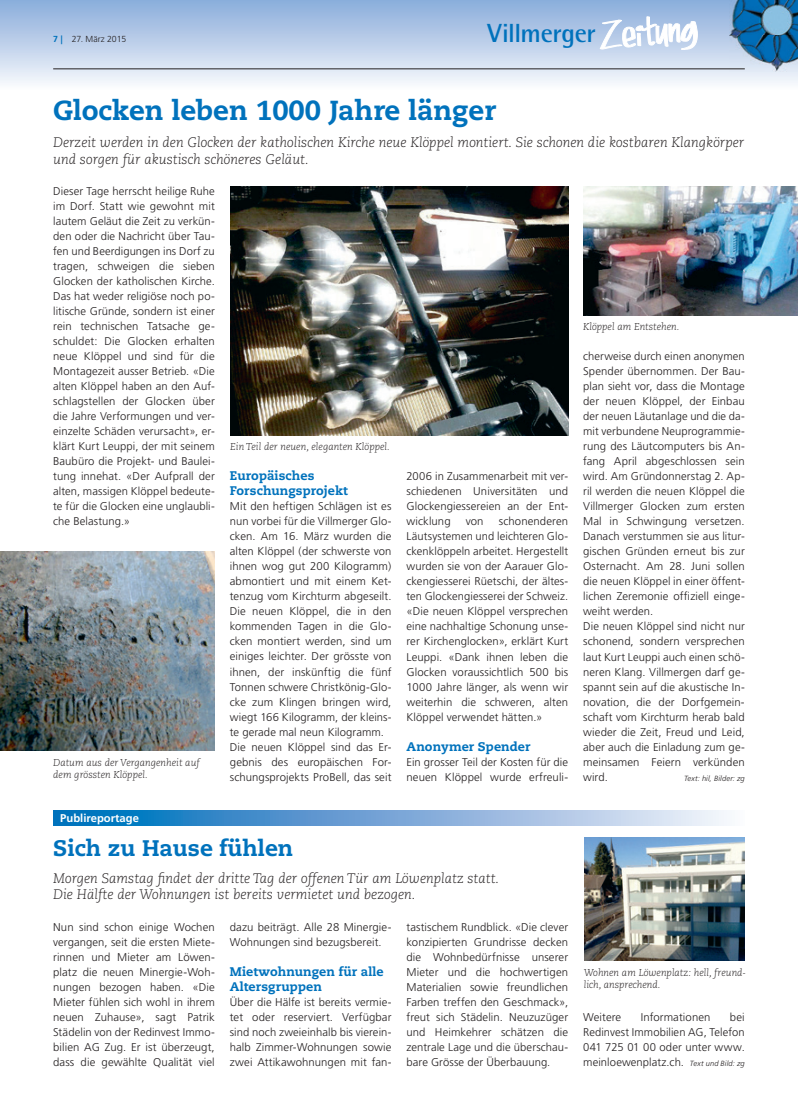
<style>
.page{position:relative;width:798px;height:1117px;background:#fff}
.page>*{position:absolute;margin:0;border:0;box-sizing:border-box;transform-origin:0 0}
.t1{font:800 27.5px "Caecilia";color:#0072bc}
.t2{font:700 26.25px "Rotis Semi Sans";letter-spacing:-.02em;color:#0072bc}
.t3{font:800 22.5px "Caecilia";color:#0072bc}
.t4{font:italic 300 13.75px/16.5px "Caecilia";color:#231f20}
.t5{font:800 12.5px/15px "Caecilia";letter-spacing:.005em;color:#0072bc}
.t6{font:300 11.25px/15px "Frutiger";letter-spacing:.01em;color:#231f20;text-align:justify}
.t7{font:700 11.25px "Frutiger";color:#fff}
.t8{font:italic 300 10px/12px "Caecilia";color:#231f20}
.t9{font:300 8.75px "Frutiger";color:#231f20}
.t10{font:italic 300 7.5px "Frutiger";letter-spacing:.02em;color:#231f20}
.s1{font-weight:700;color:#0072bc}
.s2{font-family:"Myriad";font-weight:700;color:#0072bc}
.s3{font-style:italic;font-size:7.5px}
</style>
<div class="page">
<svg style="left:0;top:0;width:797px;height:83px;background:#bccfe8"></svg>
<svg style="left:600px;top:12px;width:97px;height:45px"></svg>
<img style="left:728px;top:0;width:69px;height:71px">
<hr style="left:53px;top:69px;width:691px;height:1px;background:#231f20">
<svg style="left:53px;top:810px;width:674px;height:15px;background:#73a9d7"></svg>
<img style="left:584px;top:837px;width:160px;height:123px">
<img style="left:230px;top:186px;width:338px;height:249px">
<img style="left:0;top:551px;width:215px;height:199px">
<img style="left:583px;top:186px;width:214px;height:129px">
<p class="t9" style="left:53px;top:34px;width:75px"><span class="s1">7</span> <span class="s2">|</span> 27. März 2015</p>
<h2 class="t2" style="left:487px;top:17px;width:110px">Villmerger</h2>
<h1 class="t1" style="left:53px;top:93px;width:444px">Glocken leben 1000 Jahre länger</h1>
<p class="t4" style="left:53px;top:134px;width:692px">Derzeit werden in den Glocken der katholischen Kirche neue Klöppel montiert. Sie schonen die kostbaren Klangkörper und sorgen für akustisch schöneres Geläut.</p>
<p class="t6" style="left:53px;top:184px;width:163px">Dieser Tage herrscht heilige Ruhe im Dorf. Statt wie gewohnt mit lautem Geläut die Zeit zu verkün&shy;den oder die Nachricht über Tau&shy;fen und Beerdigungen ins Dorf zu tragen, schweigen die sieben Glocken der katholischen Kirche.<br>Das hat weder religiöse noch po&shy;litische Gründe, sondern ist einer rein technischen Tatsache ge&shy;schuldet: Die Glocken erhalten neue Klöppel und sind für die Montagezeit ausser Betrieb. «Die alten Klöppel haben an den Auf&shy;schlagstellen der Glocken über die Jahre Verformungen und ver&shy;einzelte Schäden verursacht», er&shy;klärt Kurt Leuppi, der mit seinem Baubüro die Projekt- und Baulei&shy;tung innehat. «Der Aufprall der alten, massigen Klöppel bedeute&shy;te für die Glocken eine unglaubli&shy;che Belastung.»</p>
<p class="t8" style="left:583px;top:321px;width:98px">Klöppel am Entstehen.</p>
<p class="t6" style="left:583px;top:349px;width:163px;text-align:left">cherweise durch einen anonymen<br>Spender übernommen. Der Bau&shy;plan sieht vor, dass die Montage der neuen Klöppel, der Einbau der neuen Läutanlage und die da&shy;mit verbundene Neuprogrammie&shy;rung des Läutcomputers bis An&shy;fang April abgeschlossen sein wird. Am Gründonnerstag 2. Ap&shy;ril werden die neuen Klöppel die<br>Villmerger Glocken zum ersten<br>Mal in Schwingung versetzen.<br>Danach verstummen sie aus litur&shy;gischen Gründen erneut bis zur<br>Osternacht. Am 28. Juni sollen die neuen Klöppel in einer öffent&shy;lichen Zeremonie offiziell einge&shy;weiht werden.<br>Die neuen Klöppel sind nicht nur schonend, sondern versprechen laut Kurt Leuppi auch einen schö&shy;neren Klang. Villmergen darf ge&shy;spannt sein auf die akustische In&shy;novation, die der Dorfgemein&shy;schaft vom Kirchturm herab bald wieder die Zeit, Freud und Leid, aber auch die Einladung zum ge&shy;meinsamen Feiern verkünden wird.</p>
<p class="t8" style="left:230px;top:441px;width:161px">Ein Teil der neuen, eleganten Klöppel.</p>
<p class="t5" style="left:230px;top:468px;width:119px">Europäisches<br>Forschungsprojekt</p>
<p class="t6" style="left:230px;top:499px;width:163px;text-align:left">Mit den heftigen Schlägen ist es nun vorbei für die Villmerger Glo&shy;cken. Am 16. März wurden die alten Klöppel (der schwerste von ihnen wog gut 200 Kilogramm) abmontiert und mit einem Ket&shy;tenzug vom Kirchturm abgeseilt.<br>Die neuen Klöppel, die in den kommenden Tagen in die Glo&shy;cken montiert werden, sind um einiges leichter. Der grösste von ihnen, der inskünftig die fünf<br>Tonnen schwere Christkönig-Glo&shy;cke zum Klingen bringen wird, wiegt 166 Kilogramm, der kleins&shy;te gerade mal neun Kilogramm.<br>Die neuen Klöppel sind das Er&shy;gebnis des europäischen For&shy;schungsprojekts ProBell, das seit</p>
<p class="t6" style="left:406px;top:469px;width:163px">2006 in Zusammenarbeit mit ver&shy;schiedenen Universitäten und Glockengiessereien an der Ent&shy;wicklung</p>
<p class="t6" style="left:406px;top:514px;width:163px;text-indent:92px">schonenderen Läutsystemen und leichteren Glo&shy;ckenklöppeln arbeitet. Hergestellt wurden sie von der Aarauer Glo&shy;ckengiesserei Rüetschi, der ältes&shy;ten Glockengiesserei der Schweiz. «Die neuen Klöppel versprechen eine nachhaltige Schonung unse&shy;rer Kirchenglocken», erklärt Kurt Leuppi. «Dank ihnen leben die Glocken voraussichtlich 500 bis 1000 Jahre länger, als wenn wir weiterhin die schweren, alten Klöppel verwendet hätten.»</p>
<p class="t5" style="left:406px;top:738px;width:125px">Anonymer Spender</p>
<p class="t6" style="left:406px;top:754px;width:163px">Ein grosser Teil der Kosten für die neuen Klöppel wurde erfreuli-</p>
<p class="t6" style="left:465px;top:514px;width:19px">von</p>
<p class="t8" style="left:53px;top:756px;width:148px">Datum aus der Vergangenheit auf dem grössten Klöppel.</p>
<p class="t10" style="left:683px;top:773px;width:62px">Text: hil, Bilder: zg</p>
<p class="t7" style="left:60px;top:811px;width:80px">Publireportage</p>
<h3 class="t3" style="left:53px;top:833px;width:241px">Sich zu Hause fühlen</h3>
<p class="t4" style="left:53px;top:869px;width:447px">Morgen Samstag findet der dritte Tag der offenen Tür am Löwenplatz statt.<br>Die Hälfte der Wohnungen ist bereits vermietet und bezogen.</p>
<p class="t6" style="left:53px;top:919px;width:163px">Nun sind schon einige Wochen vergangen, seit die ersten Miete&shy;rinnen und Mieter am Löwen&shy;platz die neuen Minergie-Woh&shy;nungen bezogen haben. «Die Mieter fühlen sich wohl in ihrem neuen Zuhause», sagt Patrik Städelin von der Redinvest Immo&shy;bilien AG Zug. Er ist überzeugt, dass die gewählte Qualität viel</p>
<p class="t6" style="left:230px;top:919px;width:163px">dazu beiträgt. Alle 28 Minergie-<br>Wohnungen sind bezugsbereit.</p>
<p class="t6" style="left:406px;top:919px;width:163px">tastischem Rundblick. «Die clever konzipierten Grundrisse decken die Wohnbedürfnisse unserer Mieter und die hochwertigen Materialien sowie freundlichen Farben treffen den Geschmack», freut sich Städelin. Neuzuzüger und Heimkehrer schätzen die zentrale Lage und die überschau&shy;bare Grösse der Überbauung.</p>
<p class="t5" style="left:230px;top:963px;width:155px">Mietwohnungen für alle<br>Altersgruppen</p>
<p class="t6" style="left:230px;top:994px;width:163px">Über die Hälfe ist bereits vermie&shy;tet oder reserviert. Verfügbar sind noch zweieinhalb bis vierein&shy;halb Zimmer-Wohnungen sowie zwei Attikawohnungen mit fan-</p>
<p class="t8" style="left:583px;top:966px;width:164px">Wohnen am Löwenplatz: hell, freund&shy;lich, ansprechend.</p>
<p class="t6" style="left:583px;top:1009px;width:40px">Weitere</p>
<p class="t6" style="left:640px;top:1009px;width:71px">Informationen</p>
<p class="t6" style="left:583px;top:1009px;width:163px;text-indent:147px">bei Redinvest Immobilien AG, Telefon 041 725 01 00 oder unter www. meinloewenplatz.ch. <span class="s3">Text und Bild: zg</span></p>
</div>
